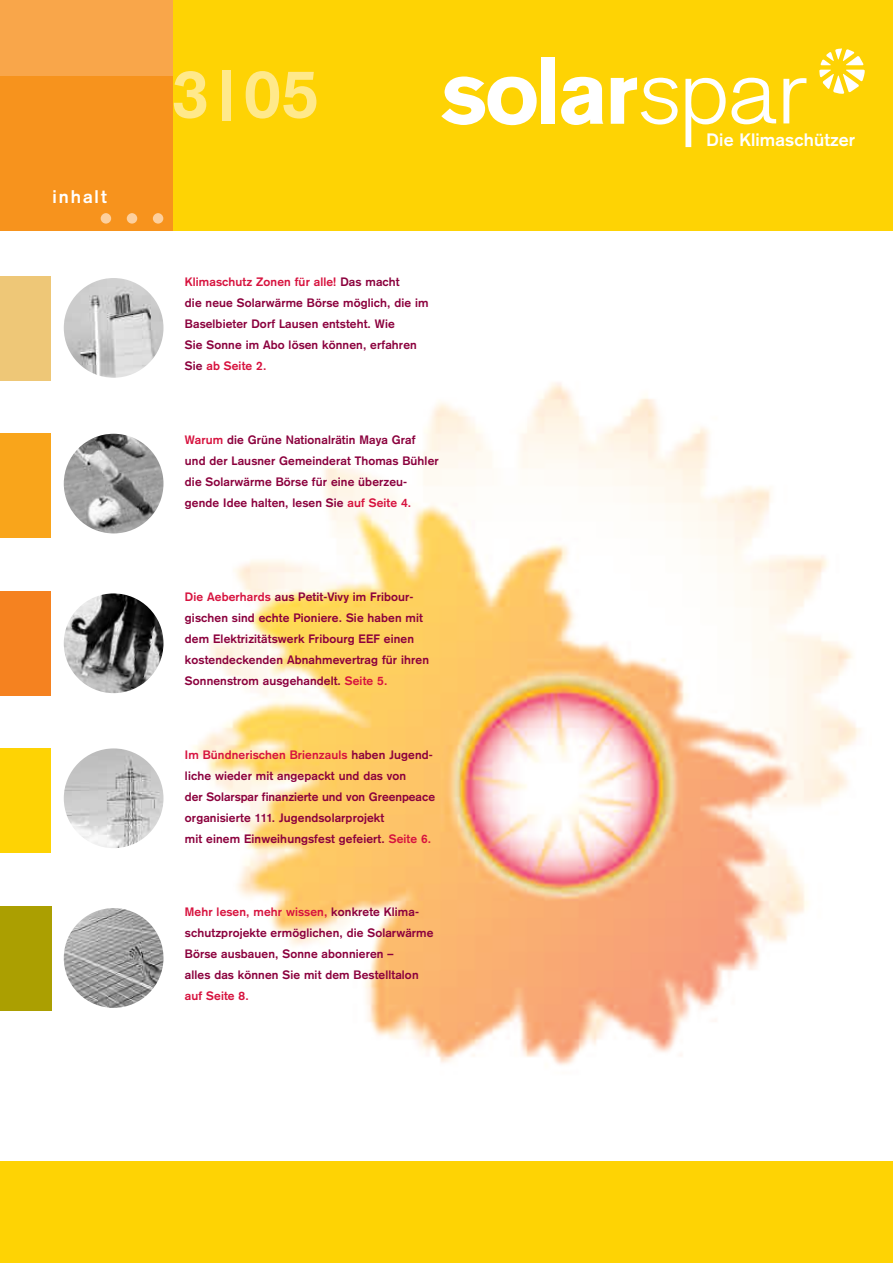
<style>
.page{position:relative;width:893px;height:1263px;background:#fff}
.page>*{position:absolute;margin:0;border:0;box-sizing:border-box;transform-origin:0 0}
.t1{font:79.5px "Sabon";color:#fdd09e}
.t2{font:700 67.5px "Akzidenz Grotesk";color:#ffe98b}
.t3{font:700 18px "Akzidenz Grotesk";letter-spacing:.11em;color:#fff}
.t4{font:700 17.7px "Akzidenz Grotesk";letter-spacing:.01em;color:#fff}
.t5{font:700 12px/21px "Akzidenz Grotesk";letter-spacing:.01em;color:#8b003d}
.t6{font:700 12px "Akzidenz Grotesk";letter-spacing:.01em;color:#d7123e}
.s1{font-weight:900}
.s2{color:#d7123e}
</style>
<div class="page">
<img style="left:193px;top:382px;width:668px;height:684px">
<div style="left:0;top:1161px;width:893px;height:102px;background:#fed304"></div>
<div style="left:0;top:433px;width:51px;height:105px;background:#f9a51b"></div>
<div style="left:0;top:748px;width:51px;height:105px;background:#fed304"></div>
<div style="left:0;top:906px;width:51px;height:104px;background:#ab9f01"></div>
<div style="left:0;top:591px;width:172px;height:104px;background:#f58220"></div>
<div style="left:0;top:276px;width:172px;height:105px;background:#eec777"></div>
<div style="left:51px;top:591px;width:121px;height:104px;background:#fff"></div>
<div style="left:51px;top:276px;width:121px;height:105px;background:#fff"></div>
<div style="left:145px;top:0;width:748px;height:231px;background:#fed304"></div>
<svg style="left:441px;top:76px;width:96px;height:49px"></svg>
<div style="left:541px;top:57px;width:14px;height:67px;background:#fff"></div>
<svg style="left:561px;top:77px;width:42px;height:48px"></svg>
<svg style="left:611px;top:77px;width:67px;height:48px"></svg>
<svg style="left:685px;top:78px;width:91px;height:69px"></svg>
<svg style="left:783px;top:78px;width:23px;height:45px"></svg>
<svg style="left:819px;top:48px;width:46px;height:46px"></svg>
<div style="left:0;top:0;width:172px;height:127px;background:#f9a64a"></div>
<div style="left:0;top:77px;width:172px;height:154px;background:#f7931d"></div>
<img style="left:64px;top:278px;width:99px;height:100px">
<img style="left:64px;top:434px;width:99px;height:99px">
<img style="left:64px;top:593px;width:99px;height:100px">
<img style="left:64px;top:748px;width:99px;height:100px">
<img style="left:64px;top:908px;width:99px;height:100px">
<h2 class="t2" style="left:171px;top:70px;width:149px">3<span class="s1">|</span>05</h2>
<h3 class="t3" style="left:53px;top:190px;width:56px">inhalt</h3>
<h1 class="t1" style="left:95px;top:162px;width:76px">...</h1>
<p class="t5" style="left:185px;top:272px;width:245px"><span class="s2">Klimaschutz Zonen für alle!</span> Das macht<br>die neue Solarwärme Börse möglich, die im Baselbieter Dorf Lausen entsteht. Wie<br>Sie Sonne im Abo lösen können, erfahren Sie <span class="s2">ab Seite 2.</span></p>
<p class="t5" style="left:185px;top:430px;width:255px"><span class="s2">Warum</span> die Grüne Nationalrätin Maya Graf und der Lausner Gemeinderat Thomas Bühler die Solarwärme Börse für eine überzeu&shy;gende Idee halten, lesen Sie <span class="s2">auf Seite 4.</span></p>
<p class="t5" style="left:185px;top:587px;width:246px"><span class="s2">Die Aeberhards</span> aus Petit-Vivy im Fribour&shy;gischen sind echte Pioniere. Sie haben mit dem Elektrizitätswerk Fribourg EEF einen kostendeckenden Abnahmevertrag für ihren Sonnenstrom ausgehandelt. <span class="s2">Seite 5.</span></p>
<p class="t5" style="left:185px;top:745px;width:252px"><span class="s2">Im Bündnerischen Brienzauls</span> haben Jugend&shy;liche wieder mit angepackt und das von<br>der Solarspar finanzierte und von Greenpeace organisierte 111. Jugendsolarprojekt<br>mit einem Einweihungsfest gefeiert. <span class="s2">Seite 6.</span></p>
<p class="t5" style="left:185px;top:902px;width:250px"><span class="s2">Mehr lesen, mehr wissen,</span> konkrete Klima&shy;schutzprojekte ermöglichen, die Solarwärme Börse ausbauen, Sonne abonnieren –<br>alles das können Sie mit dem Bestelltalon</p>
<p class="t6" style="left:185px;top:992px;width:65px">auf Seite 8.</p>
<h3 class="t4" style="left:707px;top:133px;width:150px">Die Klimaschützer</h3>
</div>
